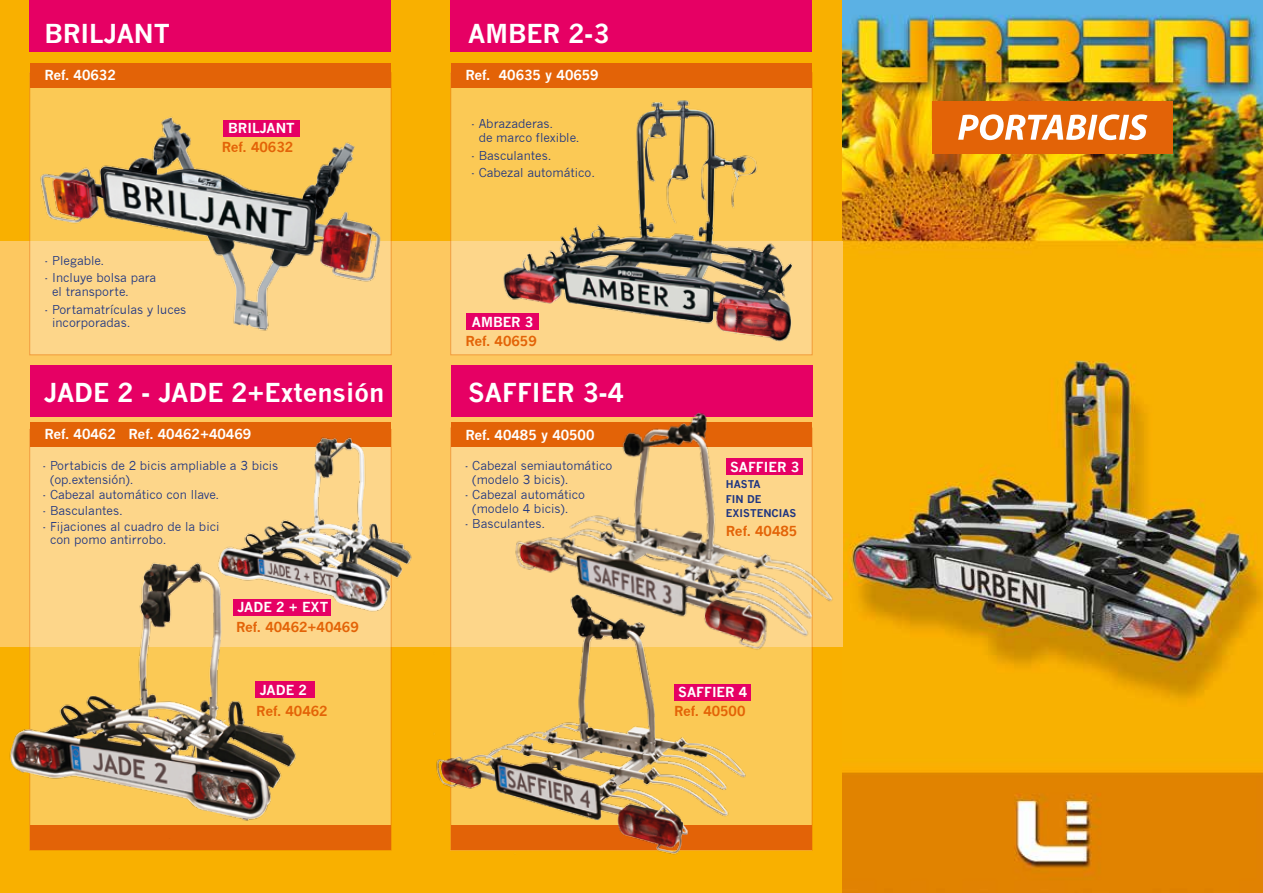
<style>
.page{position:relative;width:1263px;height:893px;background:#f9b000}
.page>*{position:absolute;margin:0;border:0;box-sizing:border-box;transform-origin:0 0}
.t1{font:italic 700 51.75px "Myriad Arabic";color:#fff}
.t2{font:700 25.5px "News Gothic";color:#fff}
.t3{font:700 13.5px "News Gothic";color:#fff}
.t4{font:700 13.5px "News Gothic";color:#e36307}
.t5{font:12px/13.5px "News Gothic";color:#1e3582}
.t6{font:700 10.5px/14.1px "News Gothic";color:#1e3582}
</style>
<div class="page">
<img style="left:842px;top:0;width:421px;height:893px">
<div style="left:0;top:241px;width:842px;height:405px;background:#fdc860"></div>
<div style="left:932px;top:102px;width:241px;height:52px;background:#e36307"></div>
<svg style="left:29px;top:72px;width:363px;height:284px;background:#fbca67"></svg>
<svg style="left:450px;top:72px;width:363px;height:284px;background:#fbcc69"></svg>
<svg style="left:29px;top:429px;width:363px;height:422px;background:#fbce74"></svg>
<svg style="left:450px;top:427px;width:363px;height:424px;background:#fbcd6b"></svg>
<div style="left:29px;top:0;width:362px;height:51px;background:#e60064"></div>
<div style="left:450px;top:0;width:362px;height:51px;background:#e60064"></div>
<div style="left:30px;top:366px;width:362px;height:51px;background:#e60064"></div>
<div style="left:451px;top:366px;width:361px;height:51px;background:#e60064"></div>
<div style="left:30px;top:64px;width:361px;height:24px;background:#e36307"></div>
<div style="left:451px;top:64px;width:361px;height:24px;background:#e36307"></div>
<div style="left:30px;top:825px;width:361px;height:24px;background:#e36307"></div>
<div style="left:30px;top:422px;width:361px;height:25px;background:#e36307"></div>
<svg style="left:762px;top:825px;width:50px;height:24px"></svg>
<svg style="left:451px;top:422px;width:51px;height:25px"></svg>
<img style="left:38px;top:107px;width:343px;height:231px">
<img style="left:0;top:538px;width:342px;height:301px">
<img style="left:211px;top:429px;width:201px;height:185px">
<img style="left:502px;top:384px;width:356px;height:279px">
<img style="left:501px;top:97px;width:303px;height:247px">
<img style="left:428px;top:580px;width:334px;height:275px">
<div style="left:223px;top:120px;width:76px;height:17px;background:#e60064"></div>
<div style="left:466px;top:313px;width:73px;height:17px;background:#e60064"></div>
<div style="left:256px;top:681px;width:59px;height:17px;background:#e60064"></div>
<div style="left:726px;top:458px;width:76px;height:17px;background:#e60064"></div>
<div style="left:674px;top:684px;width:76px;height:17px;background:#e60064"></div>
<div style="left:233px;top:598px;width:98px;height:17px;background:#e60064"></div>
<h2 class="t2" style="left:44px;top:18px;width:127px">BRILJANT</h2>
<h2 class="t2" style="left:468px;top:18px;width:143px">AMBER 2-3</h2>
<p class="t3" style="left:44px;top:67px;width:73px">Ref. 40632</p>
<p class="t3" style="left:465px;top:67px;width:135px">Ref. 40635 y 40659</p>
<p class="t3" style="left:228px;top:120px;width:68px">BRILJANT</p>
<p class="t4" style="left:222px;top:139px;width:73px">Ref. 40632</p>
<p class="t5" style="left:45px;top:253px;width:61px">- Plegable.</p>
<p class="t5" style="left:52px;top:271px;width:106px;text-indent:-8px">- Incluye bolsa para el transporte.</p>
<p class="t5" style="left:52px;top:302px;width:136px;text-indent:-8px">- Portamatrículas y luces incorporadas.</p>
<p class="t5" style="left:479px;top:117px;width:102px;text-indent:-8px">- Abrazaderas.<br>de marco flexible.</p>
<p class="t5" style="left:471px;top:149px;width:82px">- Basculantes.</p>
<p class="t5" style="left:471px;top:166px;width:125px">- Cabezal automático.</p>
<p class="t3" style="left:472px;top:314px;width:63px">AMBER 3</p>
<p class="t4" style="left:465px;top:333px;width:73px">Ref. 40659</p>
<h2 class="t2" style="left:44px;top:377px;width:341px">JADE 2 - JADE 2+Extensión</h2>
<h2 class="t2" style="left:468px;top:377px;width:157px">SAFFIER 3-4</h2>
<p class="t3" style="left:44px;top:426px;width:208px">Ref. 40462 Ref. 40462+40469</p>
<p class="t3" style="left:465px;top:426px;width:131px">Ref. 40485 y 40500</p>
<p class="t5" style="left:50px;top:459px;width:230px;text-indent:-8px">- Portabicis de 2 bicis ampliable a 3 bicis (op.extensión).</p>
<p class="t5" style="left:43px;top:488px;width:178px">- Cabezal automático con llave.</p>
<p class="t5" style="left:43px;top:504px;width:82px">- Basculantes.</p>
<p class="t5" style="left:50px;top:520px;width:171px;text-indent:-8px">- Fijaciones al cuadro de la bici con pomo antirrobo.</p>
<p class="t3" style="left:237px;top:599px;width:74px">JADE 2 + ext</p>
<p class="t4" style="left:236px;top:619px;width:124px">Ref. 40462+40469</p>
<p class="t3" style="left:260px;top:682px;width:49px">JADE 2</p>
<p class="t5" style="left:472px;top:459px;width:142px;text-indent:-7px">- Cabezal semiautomático (modelo 3 bicis).</p>
<p class="t5" style="left:472px;top:488px;width:114px;text-indent:-8px">- Cabezal automático (modelo 4 bicis).</p>
<p class="t5" style="left:465px;top:517px;width:82px">- Basculantes.</p>
<p class="t3" style="left:730px;top:459px;width:71px">SAFFIER 3</p>
<p class="t6" style="left:726px;top:477px;width:72px">HASTA<br>FIN DE<br>EXISTENCIAS</p>
<p class="t4" style="left:726px;top:522px;width:73px">Ref. 40485</p>
<p class="t3" style="left:678px;top:684px;width:71px">SAFFIER 4</p>
<p class="t4" style="left:256px;top:702px;width:73px">Ref. 40462</p>
<p class="t4" style="left:674px;top:702px;width:73px">Ref. 40500</p>
<h1 class="t1" style="left:957px;top:90px;width:192px">PORTABICIS</h1>
</div>
